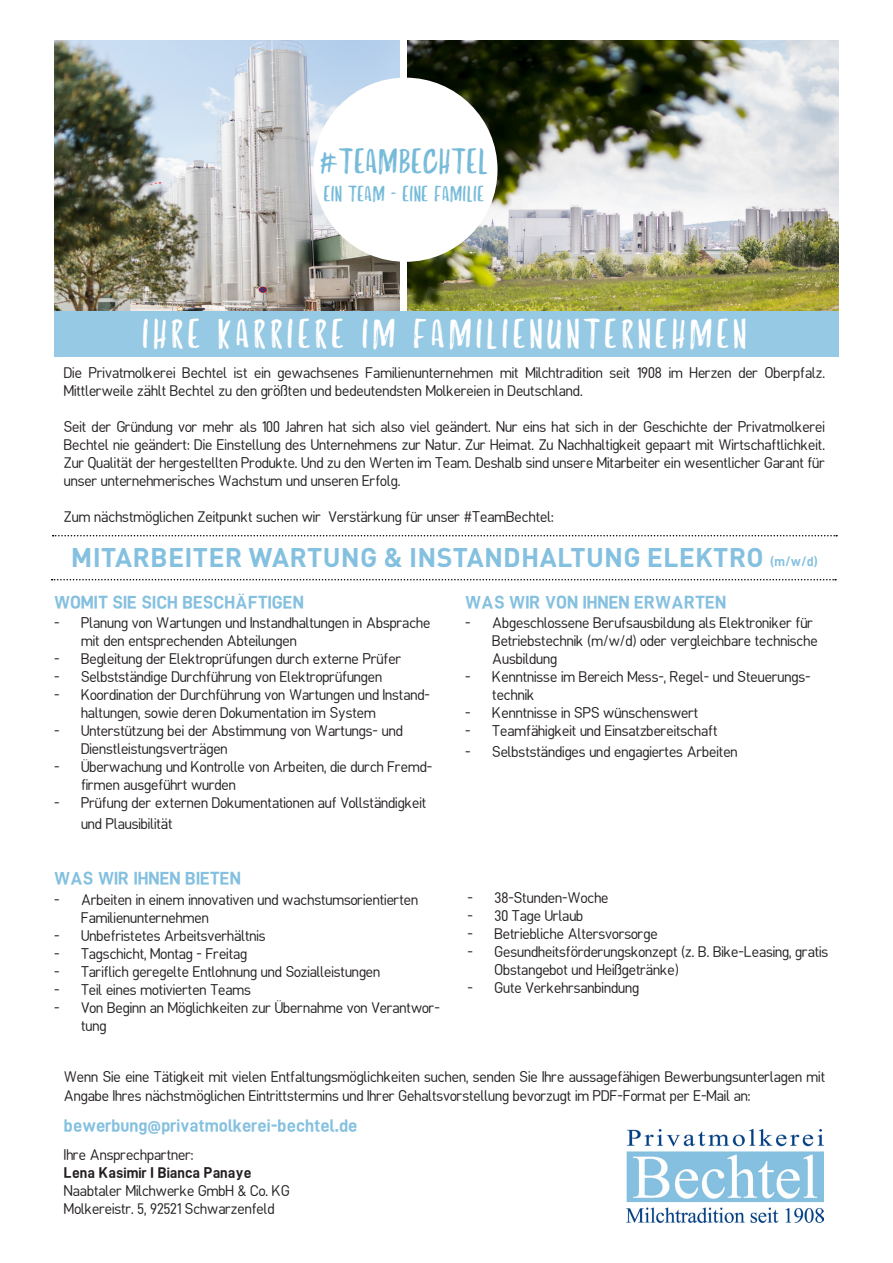
<style>
.page{position:relative;width:893px;height:1263px;background:#fff}
.page>*{position:absolute;margin:0;border:0;box-sizing:border-box;transform-origin:0 0}
.t1{font:42px "Bechtel";letter-spacing:.075em;color:#fff}
.t2{font:36px "Bechtel";color:#75bbd9}
.t3{font:700 26.7px "DIN Pro";letter-spacing:.01em;color:#84c0df}
.t4{font:22.5px "Bechtel";color:#75bbd9}
.t5{font:700 18px "Bechtel Sans";color:#84c0df}
.t6{font:15px/18px "Bechtel Sans";color:#231f20}
.t7{font:700 15px "Bechtel Sans";color:#231f20}
.s1{font-family:"Bechtel Sans";font-size:13.5px}
</style>
<div class="page">
<img style="left:626px;top:1130px;width:198px;height:92px">
<svg style="left:53px;top:535px;width:784px;height:1px"></svg>
<svg style="left:52px;top:579px;width:784px;height:1px"></svg>
<div style="left:54px;top:311px;width:785px;height:45px;background:#96c9e3"></div>
<img style="left:54px;top:40px;width:345px;height:271px">
<img style="left:408px;top:40px;width:431px;height:271px">
<div style="left:313px;top:78px;width:184px;height:184px;background:#fff;border-radius:50%"></div>
<p class="t2" style="left:319px;top:143px;width:170px">#TEAMBECHTEL</p>
<p class="t4" style="left:323px;top:183px;width:163px">EIN TEAM - EINE FAMILIE</p>
<p class="t1" style="left:142px;top:313px;width:606px">IHRE KARRIERE IM FAMILIENUNTERNEHMEN</p>
<p class="t6" style="left:64px;top:364px;width:763px">Die Privatmolkerei Bechtel ist ein gewachsenes Familienunternehmen mit Milchtradition seit 1908 im Herzen der Oberpfalz.<br>Mittlerweile zählt Bechtel zu den größten und bedeutendsten Molkereien in Deutschland.</p>
<p class="t6" style="left:64px;top:418px;width:763px;text-align:justify">Seit der Gründung vor mehr als 100 Jahren hat sich also viel geändert. Nur eins hat sich in der Geschichte der Privatmolkerei Bechtel nie geändert: Die Einstellung des Unternehmens zur Natur. Zur Heimat. Zu Nachhaltigkeit gepaart mit Wirtschaftlichkeit.<br>Zur Qualität der hergestellten Produkte. Und zu den Werten im Team. Deshalb sind unsere Mitarbeiter ein wesentlicher Garant für unser unternehmerisches Wachstum und unseren Erfolg.</p>
<p class="t6" style="left:64px;top:508px;width:491px">Zum nächstmöglichen Zeitpunkt suchen wir Verstärkung für unser #TeamBechtel:</p>
<p class="t3" style="left:71px;top:540px;width:748px">MITARBEITER WARTUNG &amp; INSTANDHALTUNG ELEKTRO <span class="s1">(m/w/d)</span></p>
<p class="t5" style="left:54px;top:593px;width:251px">WOMIT SIE SICH BESCHÄFTIGEN</p>
<p class="t6" style="left:81px;top:614px;width:351px;text-indent:-27px">- Planung von Wartungen und Instandhaltungen in Absprache mit den entsprechenden Abteilungen</p>
<p class="t6" style="left:54px;top:650px;width:349px">- Begleitung der Elektroprüfungen durch externe Prüfer</p>
<p class="t6" style="left:54px;top:668px;width:330px">- Selbstständige Durchführung von Elektroprüfungen</p>
<p class="t6" style="left:81px;top:686px;width:350px;text-indent:-27px">- Koordination der Durchführung von Wartungen und Instand&shy;haltungen, sowie deren Dokumentation im System</p>
<p class="t6" style="left:81px;top:722px;width:323px;text-indent:-27px">- Unterstützung bei der Abstimmung von Wartungs- und<br>Dienstleistungsverträgen</p>
<p class="t6" style="left:81px;top:758px;width:353px;text-indent:-27px">- Überwachung und Kontrolle von Arbeiten, die durch Fremd&shy;firmen ausgeführt wurden</p>
<p class="t6" style="left:81px;top:793px;width:347px;line-height:21px;text-indent:-27px">- Prüfung der externen Dokumentationen auf Vollständigkeit und Plausibilität</p>
<p class="t5" style="left:54px;top:870px;width:188px">WAS WIR IHNEN BIETEN</p>
<p class="t6" style="left:81px;top:891px;width:339px;text-indent:-27px">- Arbeiten in einem innovativen und wachstumsorientierten<br>Familienunternehmen</p>
<p class="t6" style="left:54px;top:927px;width:213px">- Unbefristetes Arbeitsverhältnis</p>
<p class="t6" style="left:54px;top:945px;width:195px">- Tagschicht, Montag - Freitag</p>
<p class="t6" style="left:54px;top:963px;width:328px">- Tariflich geregelte Entlohnung und Sozialleistungen</p>
<p class="t6" style="left:54px;top:981px;width:198px">- Teil eines motivierten Teams</p>
<p class="t6" style="left:81px;top:999px;width:360px;text-indent:-27px">- Von Beginn an Möglichkeiten zur Übernahme von Verantwor&shy;tung</p>
<p class="t5" style="left:465px;top:593px;width:262px">WAS WIR VON IHNEN ERWARTEN</p>
<p class="t6" style="left:492px;top:614px;width:327px;text-indent:-27px">- Abgeschlossene Berufsausbildung als Elektroniker für<br>Betriebstechnik (m/w/d) oder vergleichbare technische<br>Ausbildung</p>
<p class="t6" style="left:492px;top:668px;width:320px;text-indent:-27px">- Kenntnisse im Bereich Mess-, Regel- und Steuerungs&shy;technik</p>
<p class="t6" style="left:465px;top:704px;width:235px">- Kenntnisse in SPS wünschenswert</p>
<p class="t6" style="left:465px;top:722px;width:254px">- Teamfähigkeit und Einsatzbereitschaft</p>
<p class="t6" style="left:465px;top:743px;width:274px">- Selbstständiges und engagiertes Arbeiten</p>
<p class="t6" style="left:467px;top:889px;width:143px">- 38-Stunden-Woche</p>
<p class="t6" style="left:467px;top:907px;width:117px">- 30 Tage Urlaub</p>
<p class="t6" style="left:467px;top:925px;width:192px">- Betriebliche Altersvorsorge</p>
<p class="t6" style="left:494px;top:943px;width:335px;text-indent:-27px">- Gesundheitsförderungskonzept (z. B. Bike-Leasing, gratis<br>Obstangebot und Heißgetränke)</p>
<p class="t6" style="left:467px;top:979px;width:173px">- Gute Verkehrsanbindung</p>
<p class="t6" style="left:64px;top:1068px;width:763px;line-height:18.9px">Wenn Sie eine Tätigkeit mit vielen Entfaltungsmöglichkeiten suchen, senden Sie Ihre aussagefähigen Bewerbungsunterlagen mit<br>Angabe Ihres nächstmöglichen Eintrittstermins und Ihrer Gehaltsvorstellung bevorzugt im PDF-Format per E-Mail an:</p>
<p class="t5" style="left:64px;top:1116px;width:295px">bewerbung@privatmolkerei-bechtel.de</p>
<p class="t6" style="left:64px;top:1146px;width:131px">Ihre Ansprechpartner:</p>
<p class="t7" style="left:64px;top:1165px;width:189px">Lena Kasimir I Bianca Panaye</p>
<p class="t6" style="left:64px;top:1182px;width:227px">Naabtaler Milchwerke GmbH &amp; Co. KG</p>
<p class="t6" style="left:64px;top:1200px;width:212px">Molkereistr. 5, 92521 Schwarzenfeld</p>
</div>
